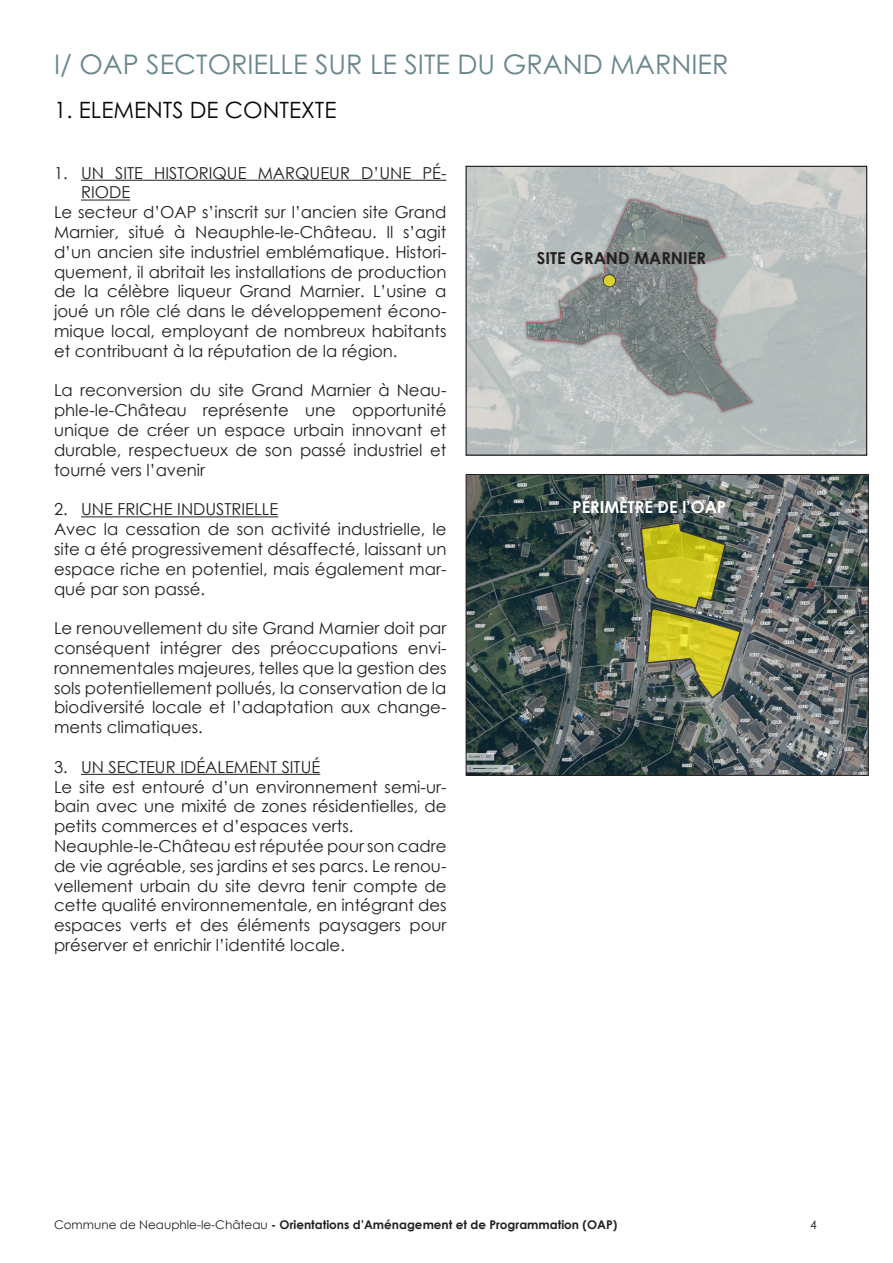
<style>
.page{position:relative;width:893px;height:1263px;background:#fff}
.page>*{position:absolute;margin:0;border:0;box-sizing:border-box;transform-origin:0 0}
.t1{font:27px "Century Gothic Pro";color:#6a878d}
.t2{font:22.5px "Century Gothic Pro";color:#0c0806}
.t3{font:16.5px/19.8px "Century Gothic";color:#231f20;text-align:justify}
.t4{font:700 16.5px "Century Gothic";color:#231f20}
.t5{font:700 16.5px "Century Gothic";color:#fff}
.t6{font:700 12px "Century Gothic";color:#231f20}
.t7{font:12px "Century Gothic";color:#231f20}
.s1{font-weight:400}
</style>
<div class="page">
<hr style="left:81px;top:180px;width:365px;height:1px;background:#231f20">
<hr style="left:81px;top:200px;width:49px;height:1px;background:#231f20">
<hr style="left:81px;top:516px;width:197px;height:1px;background:#231f20">
<hr style="left:81px;top:774px;width:239px;height:1px;background:#231f20">
<img style="left:468px;top:168px;width:397px;height:285px">
<div style="left:466px;top:166px;width:401px;height:289px;border:1px solid #000006"></div>
<svg style="left:603px;top:275px;width:12px;height:12px"></svg>
<div style="left:603px;top:274px;width:13px;height:13px;border:1px solid #231f20;border-radius:50%"></div>
<img style="left:468px;top:476px;width:398px;height:297px">
<div style="left:466px;top:474px;width:402px;height:301px;border:1px solid #231f20"></div>
<svg style="left:639px;top:521px;width:103px;height:179px"></svg>
<h1 class="t1" style="left:54px;top:48px;width:676px">I/ OAP SECTORIELLE SUR LE SITE DU GRAND MARNIER</h1>
<h2 class="t2" style="left:54px;top:96px;width:284px">1. ELEMENTS DE CONTEXTE</h2>
<p class="t3" style="left:54px;top:163px;width:394px">1. UN SITE HISTORIQUE MARQUEUR D’UNE PÉ-</p>
<p class="t3" style="left:81px;top:182px;width:51px">RIODE</p>
<p class="t3" style="left:54px;top:202px;width:394px">Le secteur d’OAP s’inscrit sur l’ancien site Grand</p>
<p class="t3" style="left:54px;top:222px;width:394px">Marnier, situé à Neauphle-le-Château. Il s’agit</p>
<p class="t3" style="left:54px;top:242px;width:394px">d’un ancien site industriel emblématique. Histori-</p>
<p class="t3" style="left:54px;top:262px;width:394px">quement, il abritait les installations de production</p>
<p class="t3" style="left:54px;top:281px;width:394px">de la célèbre liqueur Grand Marnier. L’usine a</p>
<p class="t3" style="left:54px;top:301px;width:394px">joué un rôle clé dans le développement écono-</p>
<p class="t3" style="left:54px;top:321px;width:394px">mique local, employant de nombreux habitants</p>
<p class="t3" style="left:54px;top:341px;width:345px">et contribuant à la réputation de la région.</p>
<p class="t3" style="left:54px;top:380px;width:394px">La reconversion du site Grand Marnier à Neau&shy;phle-le-Château représente une opportunité unique de créer un espace urbain innovant et durable, respectueux de son passé industriel et tourné vers l’avenir</p>
<p class="t3" style="left:54px;top:499px;width:394px;text-align:left">2. UNE FRICHE INDUSTRIELLE<br>Avec la cessation de son activité industrielle, le site a été progressivement désaffecté, laissant un espace riche en potentiel, mais également mar&shy;qué par son passé.</p>
<p class="t3" style="left:54px;top:618px;width:394px">Le renouvellement du site Grand Marnier doit par conséquent intégrer des préoccupations envi&shy;ronnementales majeures, telles que la gestion des sols potentiellement pollués, la conservation de la biodiversité locale et l’adaptation aux change&shy;ments climatiques.</p>
<p class="t3" style="left:54px;top:757px;width:394px;text-align:left">3. UN SECTEUR IDÉALEMENT SITUÉ<br>Le site est entouré d’un environnement semi-ur&shy;bain avec une mixité de zones résidentielles, de petits commerces et d’espaces verts.<br>Neauphle-le-Château est réputée pour son cadre de vie agréable, ses jardins et ses parcs. Le renou&shy;vellement urbain du site devra tenir compte de cette qualité environnementale, en intégrant des espaces verts et des éléments paysagers pour préserver et enrichir l’identité locale.</p>
<p class="t4" style="left:537px;top:245px;width:170px">SITE GRAND MARNIER</p>
<p class="t5" style="left:572px;top:494px;width:155px">PÉRIMÈTRE DE l’OAP</p>
<p class="t6" style="left:54px;top:1215px;width:565px"><span class="s1">Commune de Neauphle-le-Château</span> - Orientations d’Aménagement et de Programmation (OAP)</p>
<p class="t7" style="left:810px;top:1216px;width:8px">4</p>
</div>
